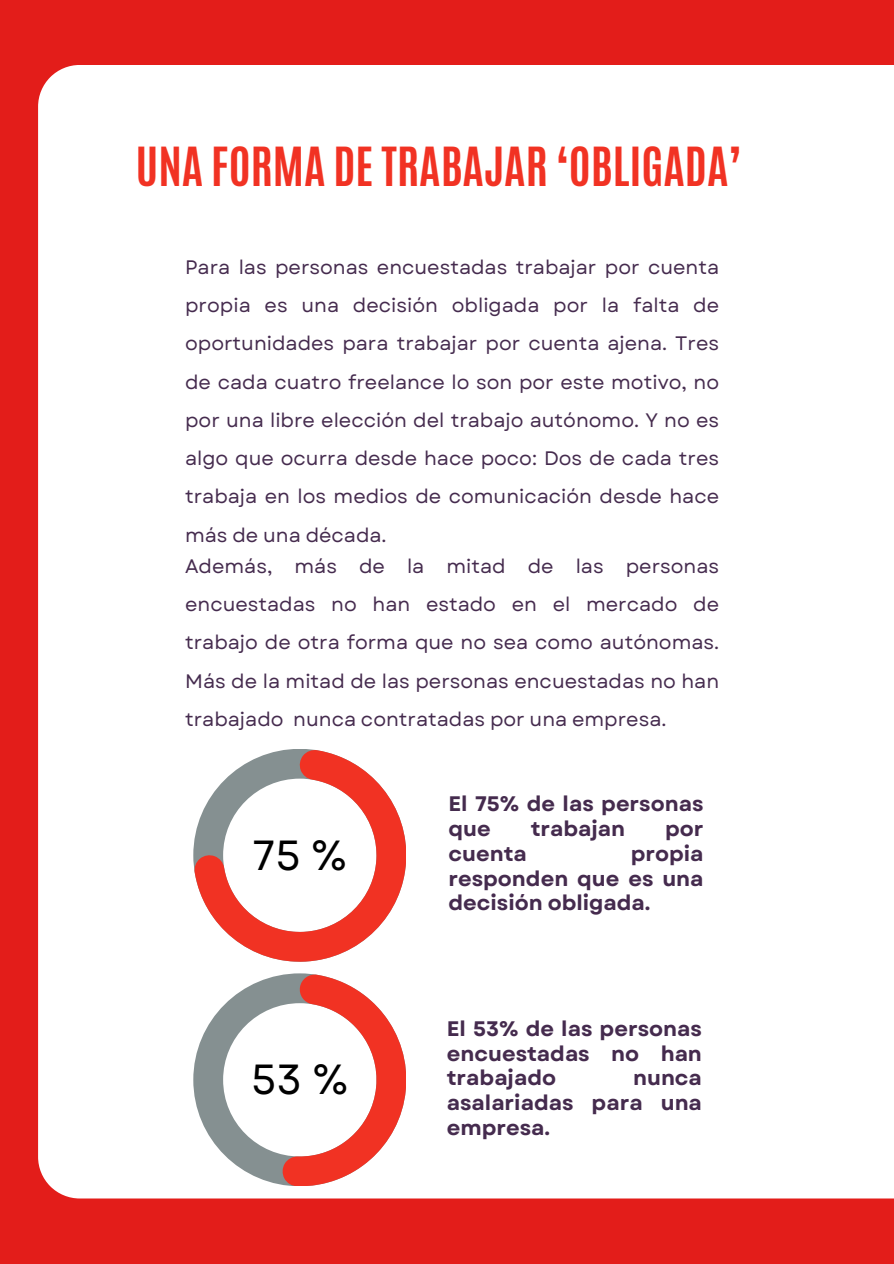
<style>
.page{position:relative;width:894px;height:1264px;background:#fff}
.page>*{position:absolute;margin:0;border:0;box-sizing:border-box;transform-origin:0 0}
.t1{font:700 45px "Antonio";color:#f13223}
.t2{font:42px "Garet";color:#000}
.t3{font:700 21px/24.8px "Garet";color:#452b4e;text-align:justify}
.t4{font:19.5px/38.2px "Garet";color:#452b4e;text-align:justify}
</style>
<div class="page">
<div style="left:0;top:0;width:893px;height:1263px;background:#e31d1a"></div>
<div style="left:38px;top:65px;width:855px;height:1133px;background:#fff"></div>
<svg style="left:193px;top:973px;width:213px;height:213px;background:#ced3d3"></svg>
<svg style="left:282px;top:974px;width:124px;height:212px;background:#f6b6b1"></svg>
<svg style="left:194px;top:749px;width:212px;height:212px;background:#eebab5"></svg>
<h1 class="t1" style="left:136px;top:135px;width:606px">UNA FORMA DE TRABAJAR ‘OBLIGADA’</h1>
<p class="t4" style="left:185px;top:248px;width:535px">Para las personas encuestadas trabajar por cuenta propia es una decisión obligada por la falta de oportunidades para trabajar por cuenta ajena. Tres de cada cuatro freelance lo son por este motivo, no por una libre elección del trabajo autónomo. Y no es algo que ocurra desde hace poco: Dos de cada tres trabaja en los medios de comunicación desde hace más de una década.</p>
<p class="t4" style="left:185px;top:547px;width:535px">Además, más de la mitad de las personas encuestadas no han estado en el mercado de trabajo de otra forma que no sea como autónomas.<br>Más de la mitad de las personas encuestadas no han trabajado nunca contratadas por una empresa.</p>
<h2 class="t2" style="left:252px;top:824px;width:96px">75 %</h2>
<h2 class="t2" style="left:251px;top:1049px;width:98px">53 %</h2>
<p class="t3" style="left:448px;top:791px;width:256px">El 75% de las personas que</p>
<p class="t3" style="left:530px;top:816px;width:96px">trabajan</p>
<p class="t3" style="left:665px;top:816px;width:40px">por</p>
<p class="t3" style="left:448px;top:841px;width:256px;text-indent:182px">propia responden que es una decisión obligada.</p>
<p class="t3" style="left:448px;top:841px;width:80px">cuenta</p>
<p class="t3" style="left:446px;top:1016px;width:256px">El 53% de las personas encuestadas no han trabajado</p>
<p class="t3" style="left:446px;top:1065px;width:256px;text-indent:186px">nunca asalariadas para una empresa.</p>
</div>
